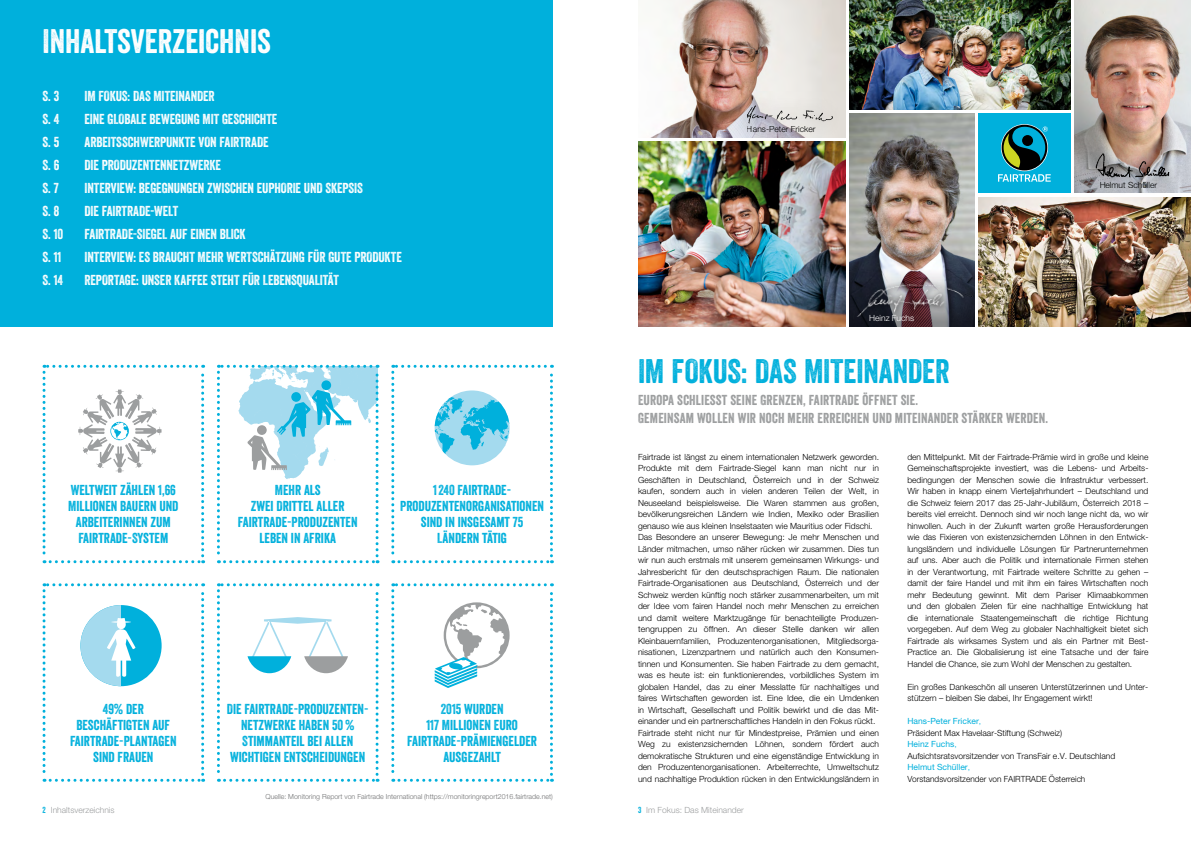
<style>
.page{position:relative;width:1191px;height:842px;background:#fff}
.page>*{position:absolute;margin:0;border:0;box-sizing:border-box;transform-origin:0 0}
.t1{font:33px "Veneer";letter-spacing:-.005em;color:#00b0dc}
.t2{font:33px "Veneer";color:#fff}
.t3{font:14px/16px "Veneer";color:#00b0dc;text-align:center}
.t4{font:14px "Veneer";letter-spacing:-.01em;color:#fff}
.t5{font:14px/18px "Veneer";letter-spacing:.01em;color:#9c9e9f}
.t6{font:300 8.5px/11.5px "Helvetica Neue";color:#000}
.t7{font:300 8.5px "Helvetica Neue";color:#9c9e9f}
.t8{font:300 8.5px "Helvetica Neue";color:#fff}
.t9{font:300 7px "Helvetica Neue";color:#707172}
.s1{font-weight:400;color:#00b0dc}
.s2{color:#00b0dc}
.s3{font-family:"Veneer";font-weight:400;color:#00b0dc}
</style>
<div class="page">
<svg style="left:217px;top:583px;width:161px;height:199px"></svg>
<div style="left:0;top:0;width:553px;height:326px;background:#00b0dc"></div>
<img style="left:651px;top:0;width:194px;height:137px">
<img style="left:1074px;top:0;width:117px;height:193px">
<img style="left:849px;top:0;width:221px;height:109px">
<img style="left:978px;top:198px;width:213px;height:128px">
<img style="left:638px;top:142px;width:207px;height:184px">
<div style="left:978px;top:113px;width:92px;height:80px;background:#00b0dc"></div>
<img style="left:849px;top:113px;width:125px;height:155px">
<svg style="left:1001px;top:124px;width:47px;height:47px"></svg>
<svg style="left:1001px;top:125px;width:46px;height:45px"></svg>
<svg style="left:1003px;top:127px;width:44px;height:41px"></svg>
<svg style="left:998px;top:174px;width:52px;height:8px"></svg>
<div style="left:729px;top:89px;width:118px;height:51px;background:#000;opacity:.75"></div>
<img style="left:734px;top:96px;width:103px;height:33px">
<svg style="left:849px;top:268px;width:125px;height:58px"></svg>
<img style="left:856px;top:275px;width:110px;height:45px">
<div style="left:1077px;top:136px;width:110px;height:61px;background:#000;opacity:.75"></div>
<img style="left:1091px;top:152px;width:83px;height:30px">
<svg style="left:43px;top:583px;width:161px;height:199px"></svg>
<svg style="left:391px;top:583px;width:162px;height:199px"></svg>
<svg style="left:391px;top:365px;width:162px;height:198px"></svg>
<svg style="left:43px;top:365px;width:161px;height:198px"></svg>
<svg style="left:217px;top:365px;width:161px;height:198px"></svg>
<h1 class="t2" style="left:43px;top:21px;width:230px">INHALTSVERZEICHNIS</h1>
<h2 class="t4" style="left:43px;top:88px;width:18px">S. 3</h2>
<h2 class="t4" style="left:85px;top:88px;width:132px">IM FOKUS: DAS MITEINANDER</h2>
<h2 class="t4" style="left:43px;top:111px;width:18px">S. 4</h2>
<h2 class="t4" style="left:85px;top:111px;width:194px">EINE GLOBALE BEWEGUNG MIT GESCHICHTE</h2>
<h2 class="t4" style="left:43px;top:134px;width:18px">S. 5</h2>
<h2 class="t4" style="left:85px;top:134px;width:185px">ARBEITSSCHWERPUNKTE VON FAIRTRADE</h2>
<h2 class="t4" style="left:43px;top:157px;width:18px">S. 6</h2>
<h2 class="t4" style="left:85px;top:157px;width:138px">DIE PRODUZENTENNETZWERKE</h2>
<h2 class="t4" style="left:43px;top:180px;width:18px">S. 7</h2>
<h2 class="t4" style="left:85px;top:180px;width:280px">INTERVIEW: BEGEGNUNGEN ZWISCHEN EUPHORIE UND SKEPSIS</h2>
<h2 class="t4" style="left:43px;top:203px;width:18px">S. 8</h2>
<h2 class="t4" style="left:85px;top:203px;width:95px">DIE FAIRTRADE-WELT</h2>
<h2 class="t4" style="left:43px;top:226px;width:22px">S. 10</h2>
<h2 class="t4" style="left:85px;top:226px;width:163px">FAIRTRADE-SIEGEL AUF EINEN BLICK</h2>
<h2 class="t4" style="left:43px;top:249px;width:20px">S. 11</h2>
<h2 class="t4" style="left:85px;top:249px;width:319px">INTERVIEW: ES BRAUCHT MEHR WERTSCHÄTZUNG FÜR GUTE PRODUKTE</h2>
<h2 class="t4" style="left:43px;top:272px;width:22px">S. 14</h2>
<h2 class="t4" style="left:85px;top:272px;width:256px">REPORTAGE: UNSER KAFFEE STEHT FÜR LEBENSQUALITÄT</h2>
<h2 class="t3" style="left:68px;top:482px;width:112px">WELTWEIT ZÄHLEN 1,66<br>MILLIONEN BAUERN UND<br>ARBEITERINNEN ZUM<br>FAIRTRADE-SYSTEM</h2>
<h2 class="t3" style="left:238px;top:482px;width:121px">MEHR ALS<br>ZWEI DRITTEL ALLER<br>FAIRTRADE-PRODUZENTEN<br>LEBEN IN AFRIKA</h2>
<h2 class="t3" style="left:400px;top:482px;width:145px">1240 FAIRTRADE-<br>PRODUZENTENORGANISATIONEN<br>SIND IN INSGESAMT 75<br>LÄNDERN TÄTIG</h2>
<h2 class="t3" style="left:70px;top:701px;width:108px">49% DER<br>BESCHÄFTIGTEN AUF<br>FAIRTRADE-PLANTAGEN<br>SIND FRAUEN</h2>
<h2 class="t3" style="left:227px;top:701px;width:142px">DIE FAIRTRADE-PRODUZENTEN-<br>NETZWERKE HABEN 50%<br>STIMMANTEIL BEI ALLEN<br>WICHTIGEN ENTSCHEIDUNGEN</h2>
<h2 class="t3" style="left:407px;top:701px;width:131px">2015 WURDEN<br>117 MILLIONEN EURO<br>FAIRTRADE-PRÄMIENGELDER<br>AUSGEZAHLT</h2>
<p class="t9" style="left:265px;top:793px;width:289px">Quelle: Monitoring Report von Fairtrade International (https://monitoringreport2016.fairtrade.net)</p>
<p class="t6" style="left:747px;top:123px;width:70px">Hans-Peter Fricker</p>
<p class="t8" style="left:869px;top:312px;width:47px">Heinz Fuchs</p>
<h1 class="t1" style="left:638px;top:351px;width:313px">IM FOKUS: DAS MITEINANDER</h1>
<h2 class="t5" style="left:638px;top:391px;width:411px">EUROPA SCHLIESST SEINE GRENZEN, FAIRTRADE ÖFFNET SIE.<br>GEMEINSAM WOLLEN WIR NOCH MEHR ERREICHEN UND MITEINANDER STÄRKER WERDEN.</h2>
<p class="t6" style="left:1099px;top:179px;width:59px">Helmut Schüller</p>
<p class="t6" style="left:638px;top:451px;width:242px">Fairtrade ist längst zu einem internationalen Netzwerk geworden.<br>Produkte mit dem Fairtrade-Siegel kann man nicht nur in Geschäften in Deutschland, Österreich und in der Schweiz kaufen, sondern auch in vielen anderen Teilen der Welt, in Neuseeland beispielsweise. Die Waren stammen aus großen, bevölkerungsreichen Ländern wie Indien, Mexiko oder Brasilien genauso wie aus kleinen Inselstaaten wie Mauritius oder Fidschi.<br>Das Besondere an unserer Bewegung: Je mehr Menschen und Länder mitmachen, umso näher rücken wir zusammen. Dies tun wir nun auch erstmals mit unserem gemeinsamen Wirkungs- und Jahresbericht für den deutschsprachigen Raum. Die nationalen Fairtrade-Organisationen aus Deutschland, Österreich und der Schweiz werden künftig noch stärker zusammenarbeiten, um mit der Idee vom fairen Handel noch mehr Menschen zu erreichen und damit weitere Marktzugänge für benachteiligte Produzen&shy;tengruppen zu öffnen. An dieser Stelle danken wir allen Kleinbauernfamilien, Produzentenorganisationen, Mitgliedsorga&shy;nisationen, Lizenzpartnern und natürlich auch den Konsumen&shy;tinnen und Konsumenten. Sie haben Fairtrade zu dem gemacht, was es heute ist: ein funktionierendes, vorbildliches System im globalen Handel, das zu einer Messlatte für nachhaltiges und faires Wirtschaften geworden ist. Eine Idee, die ein Umdenken in Wirtschaft, Gesellschaft und Politik bewirkt und die das Mit&shy;einander und ein partnerschaftliches Handeln in den Fokus rückt.<br>Fairtrade steht nicht nur für Mindestpreise, Prämien und einen Weg zu existenzsichernden Löhnen, sondern fördert auch demokratische Strukturen und eine eigenständige Entwicklung in den Produzentenorganisationen. Arbeiterrechte, Umweltschutz und nachhaltige Produktion rücken in den Entwicklungsländern in</p>
<p class="t6" style="left:907px;top:451px;width:242px">den Mittelpunkt. Mit der Fairtrade-Prämie wird in große und kleine Gemeinschaftsprojekte investiert, was die Lebens- und Arbeits&shy;bedingungen der Menschen sowie die Infrastruktur verbessert.<br>Wir haben in knapp einem Vierteljahrhundert – Deutschland und die Schweiz feiern 2017 das 25-Jahr-Jubiläum, Österreich 2018 – bereits viel erreicht. Dennoch sind wir noch lange nicht da, wo wir hinwollen. Auch in der Zukunft warten große Herausforderungen wie das Fixieren von existenzsichernden Löhnen in den Entwick&shy;lungsländern und individuelle Lösungen für Partnerunternehmen auf uns. Aber auch die Politik und internationale Firmen stehen in der Verantwortung, mit Fairtrade weitere Schritte zu gehen – damit der faire Handel und mit ihm ein faires Wirtschaften noch mehr Bedeutung gewinnt. Mit dem Pariser Klimaabkommen und den globalen Zielen für eine nachhaltige Entwicklung hat die internationale Staatengemeinschaft die richtige Richtung vorgegeben. Auf dem Weg zu globaler Nachhaltigkeit bietet sich Fairtrade als wirksames System und als ein Partner mit Best-Practice an. Die Globalisierung ist eine Tatsache und der faire Handel die Chance, sie zum Wohl der Menschen zu gestalten.</p>
<p class="t6" style="left:907px;top:681px;width:241px">Ein großes Dankeschön all unseren Unterstützerinnen und Unter&shy;stützern – bleiben Sie dabei, Ihr Engagement wirkt!</p>
<p class="t6" style="left:907px;top:715px;width:209px"><span class="s1">Hans-Peter Fricker</span><span class="s2">,<br></span>Präsident Max Havelaar-Stiftung (Schweiz)<br><span class="s1">Heinz Fuchs</span><span class="s2">,<br></span>Aufsichtsratsvorsitzender von TransFair e.V. Deutschland <span class="s1">Helmut Schüller</span><span class="s2">,<br></span>Vorstandsvorsitzender von FAIRTRADE Österreich</p>
<p class="t7" style="left:43px;top:804px;width:74px"><span class="s3">2</span> Inhaltsverzeichnis</p>
<p class="t7" style="left:638px;top:804px;width:107px"><span class="s3">3</span> Im Fokus: Das Miteinander</p>
</div>
